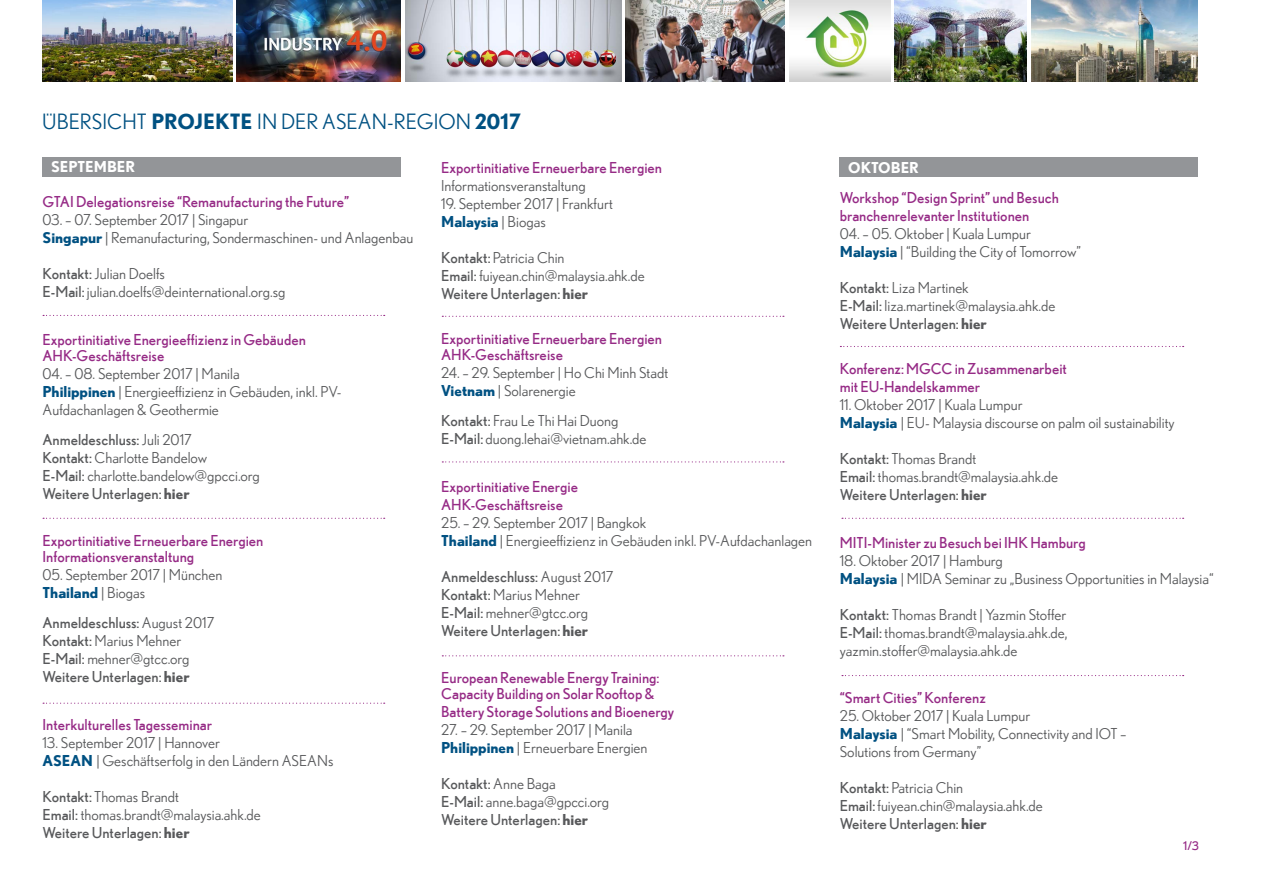
<style>
.page{position:relative;width:1263px;height:893px;background:#fff}
.page>*{position:absolute;margin:0;border:0;box-sizing:border-box;transform-origin:0 0}
.t1{font:21px "Nobel";color:#005182}
.t2{font:15px/18px "Nobel";color:#58595b}
.t3{font:15px/16.5px "Nobel";color:#962b86}
.t4{font:15px/18px "Nobel";color:#58595b}
.t5{font:700 15px "Nobel";color:#fff}
.t6{font:12px "Nobel";color:#962b86}
.s1{font-weight:700}
.s2{font-weight:700;color:#005182}
.s3{font-style:inherit}
</style>
<div class="page">
<div style="left:43px;top:157px;width:358px;height:20px;background:#939598"></div>
<div style="left:840px;top:157px;width:358px;height:20px;background:#939598"></div>
<svg style="left:43px;top:315px;width:342px;height:1px"></svg>
<svg style="left:442px;top:316px;width:342px;height:1px"></svg>
<svg style="left:442px;top:461px;width:342px;height:1px"></svg>
<svg style="left:442px;top:655px;width:342px;height:1px"></svg>
<svg style="left:840px;top:346px;width:344px;height:1px"></svg>
<svg style="left:842px;top:518px;width:342px;height:1px"></svg>
<svg style="left:842px;top:675px;width:342px;height:1px"></svg>
<svg style="left:43px;top:518px;width:342px;height:1px"></svg>
<svg style="left:43px;top:703px;width:342px;height:1px"></svg>
<img style="left:405px;top:0;width:216px;height:81px">
<img style="left:43px;top:0;width:189px;height:82px">
<img style="left:789px;top:0;width:101px;height:82px">
<img style="left:626px;top:0;width:159px;height:81px">
<img style="left:1031px;top:0;width:166px;height:82px">
<img style="left:895px;top:0;width:132px;height:82px">
<img style="left:236px;top:0;width:165px;height:82px">
<h1 class="t1" style="left:42px;top:110px;width:480px">Übersicht <span class="s1">Projekte</span> in der ASEAN-Region <span class="s1">2017</span></h1>
<p class="t5" style="left:51px;top:158px;width:18px">Septe</p>
<p class="t5" style="left:94px;top:158px;width:43px">mber</p>
<p class="t3" style="left:441px;top:159px;width:222px">Exportinitiative Erneuerbare Energien</p>
<p class="t5" style="left:848px;top:158px;width:72px">Oktober</p>
<p class="t2" style="left:441px;top:176px;width:146px">I nformationsveranstaltung</p>
<p class="t2" style="left:441px;top:194px;width:173px">19. September 2017 | Frankfurt<br><span class="s2">Malaysia</span> | Biogas</p>
<p class="t2" style="left:441px;top:248px;width:205px"><span class="s3">Kontakt:</span> Patricia Chin<br><span class="s3">Email:</span> fuiyean.chin@malaysia.ahk.de<br><span class="s3">Weitere Unterlagen:</span> <span class="s1">hier</span></p>
<p class="t3" style="left:441px;top:330px;width:222px">Exportinitiative Erneuerbare Energien<br>AHK-Geschäftsreise</p>
<p class="t2" style="left:441px;top:363px;width:229px">24. – 29. September | Ho Chi M inh Stadt<br><span class="s2">Vietnam</span> | Solarenergie</p>
<p class="t2" style="left:441px;top:411px;width:207px"><span class="s3">Kontakt:</span> Frau Le Thi Hai Duong<br><span class="s3">E-Mail:</span> duong.lehai@vietnam.ahk.de</p>
<p class="t3" style="left:441px;top:477px;width:138px;line-height:18px">Exportinitiative Energie<br>AHK-Geschäftsreise</p>
<p class="t2" style="left:441px;top:513px;width:372px">25. – 29. September 2017 | Bangkok<br><span class="s2">Thailand</span> | Energieeffizienz in Gebäuden inkl. PV-Aufdachanlagen</p>
<p class="t4" style="left:441px;top:567px;width:174px">Anmeldeschluss: <span class="s3">August 2017<br></span>Kontakt: <span class="s3">Marius Mehner<br></span>E-Mail: <span class="s3">mehner@gtcc.org<br></span>Weitere Unterlagen: <span class="s1">hier</span></p>
<p class="t3" style="left:441px;top:669px;width:220px">European Renewable Energy Training:<br>Capacity Building on Solar Rooftop &amp;</p>
<p class="t3" style="left:441px;top:703px;width:235px">Battery Storage Solutions and Bioenergy</p>
<p class="t2" style="left:441px;top:720px;width:208px">27. – 29. September 2017 | Manila<br><span class="s2">Philippinen</span> | Erneuerbare Energien</p>
<p class="t4" style="left:441px;top:774px;width:170px">Kontakt: <span class="s3">Anne Baga<br></span>E-Mail: <span class="s3">anne.baga@gpcci.org<br></span>Weitere Unterlagen: <span class="s1">hier</span></p>
<p class="t3" style="left:840px;top:189px;width:221px;line-height:18px">Workshop “Design Sprint” und Besuch branchenrelevanter Institutionen</p>
<p class="t2" style="left:840px;top:225px;width:243px">04. – 05. Oktober | Kuala Lumpur<br><span class="s2">Malaysia</span> | “Building the City of Tomorrow”</p>
<p class="t2" style="left:840px;top:279px;width:217px"><span class="s3">Kontakt:</span> Liza Martinek<br><span class="s3">E-Mail:</span> liza.martinek@malaysia.ahk.de<br><span class="s3">Weitere Unterlagen:</span> <span class="s1">hier</span></p>
<p class="t3" style="left:840px;top:360px;width:229px;line-height:18px">Konferenz: MGCC in Zusammenarbeit mit EU-Handelskammer</p>
<p class="t2" style="left:840px;top:396px;width:336px">11. Oktober 2017 | Kuala Lumpur<br><span class="s2">Malaysia</span> | EU- Malaysia discourse on palm oil sustainability</p>
<p class="t2" style="left:840px;top:450px;width:220px"><span class="s3">Kontakt:</span> Thomas Brandt<br><span class="s3">Email:</span> thomas.brandt@malaysia.ahk.de<br><span class="s3">Weitere Unterlagen:</span> <span class="s1">hier</span></p>
<p class="t3" style="left:840px;top:534px;width:247px">MITI-Minister zu Besuch bei IHK Hamburg</p>
<p class="t2" style="left:840px;top:552px;width:165px">18. Oktober 2017 | Hamburg<br><span class="s2">Malaysia</span> | MIDA</p>
<p class="t3" style="left:43px;top:193px;width:308px">GTAI Delegationsreise “Remanufacturing the Future”</p>
<p class="t2" style="left:43px;top:210px;width:372px">03. – 07. September 2017 | Singapur<br><span class="s2">Singapur</span> | Remanufacturing, Sondermaschinen- und Anlagenbau</p>
<p class="t2" style="left:43px;top:264px;width:245px"><span class="s3">Kontakt:</span> Julian Doelfs<br><span class="s3">E-Mail:</span> julian.doelfs@deinternational.org.sg</p>
<p class="t3" style="left:43px;top:331px;width:265px">Exportinitiative Energieeffizienz in Gebäuden<br>AHK-Geschäftsreise</p>
<p class="t2" style="left:43px;top:365px;width:300px">04. – 08. September 2017 | Manila<br><span class="s2">Philippinen</span> | Energieeffizienz in Gebäuden, inkl. PV-<br>Aufdachanlagen &amp; Geothermie</p>
<p class="t2" style="left:43px;top:431px;width:219px"><span class="s3">Anmeldeschluss:</span> Juli 2017<br><span class="s3">Kontakt:</span> Charlotte Bandelow<br><span class="s3">E-Mail:</span> charlotte.bandelow@gpcci.org<br><span class="s3">Weitere Unterlagen:</span> <span class="s1">hier</span></p>
<p class="t3" style="left:43px;top:532px;width:222px">Exportinitiative Erneuerbare Energien<br>Informationsveranstaltung</p>
<p class="t2" style="left:43px;top:566px;width:181px">05. September 2017 | M ünchen<br><span class="s2">Thailand</span> | Biogas</p>
<p class="t4" style="left:43px;top:614px;width:173px">Anmeldeschluss: <span class="s3">August 2017<br></span>Kontakt: <span class="s3">Marius Mehner<br></span>E-Mail: <span class="s3">mehner@gtcc.org<br></span>Weitere Unterlagen: <span class="s1">hier</span></p>
<p class="t3" style="left:43px;top:716px;width:171px">Interkulturelles Tagesseminar</p>
<p class="t2" style="left:43px;top:734px;width:250px">13. September 2017 | Hannover<br><span class="s2">ASEAN</span> | Geschäftserfolg in den Ländern ASEAN</p>
<p class="t2" style="left:945px;top:570px;width:270px">Seminar zu „Business Opportunities in Malaysia“</p>
<p class="t2" style="left:840px;top:606px;width:229px;text-align:justify"><span class="s3">Kontakt:</span> Thomas Brandt | Yazmin Stoffer <span class="s3">E-Mail:</span> thomas.brandt@malaysia.ahk.de, yazmin.stoffer@malaysia.ahk.de</p>
<p class="t3" style="left:840px;top:689px;width:147px">“Smart Cities” Konferenz</p>
<p class="t2" style="left:840px;top:706px;width:288px">25. Oktober 2017 | Kuala Lumpur<br><span class="s2">Malaysia</span> | “Smart Mobility, Connectivity and IOT –<br>Solutions from Germany”</p>
<p class="t2" style="left:840px;top:778px;width:205px"><span class="s3">Kontakt:</span> Patricia Chin<br><span class="s3">Email:</span> fuiyean.chin@malaysia.ahk.de<br><span class="s3">Weitere Unterlagen:</span> <span class="s1">hier</span></p>
<p class="t6" style="left:1183px;top:838px;width:17px">1/3</p>
<p class="t2" style="left:328px;top:752px;width:7px">s</p>
<p class="t2" style="left:43px;top:788px;width:220px"><span class="s3">Kontakt:</span> Thomas Brandt<br><span class="s3">Email:</span> thomas.brandt@malaysia.ahk.de<br><span class="s3">Weitere Unterlagen:</span> <span class="s1">hier</span></p>
</div>
